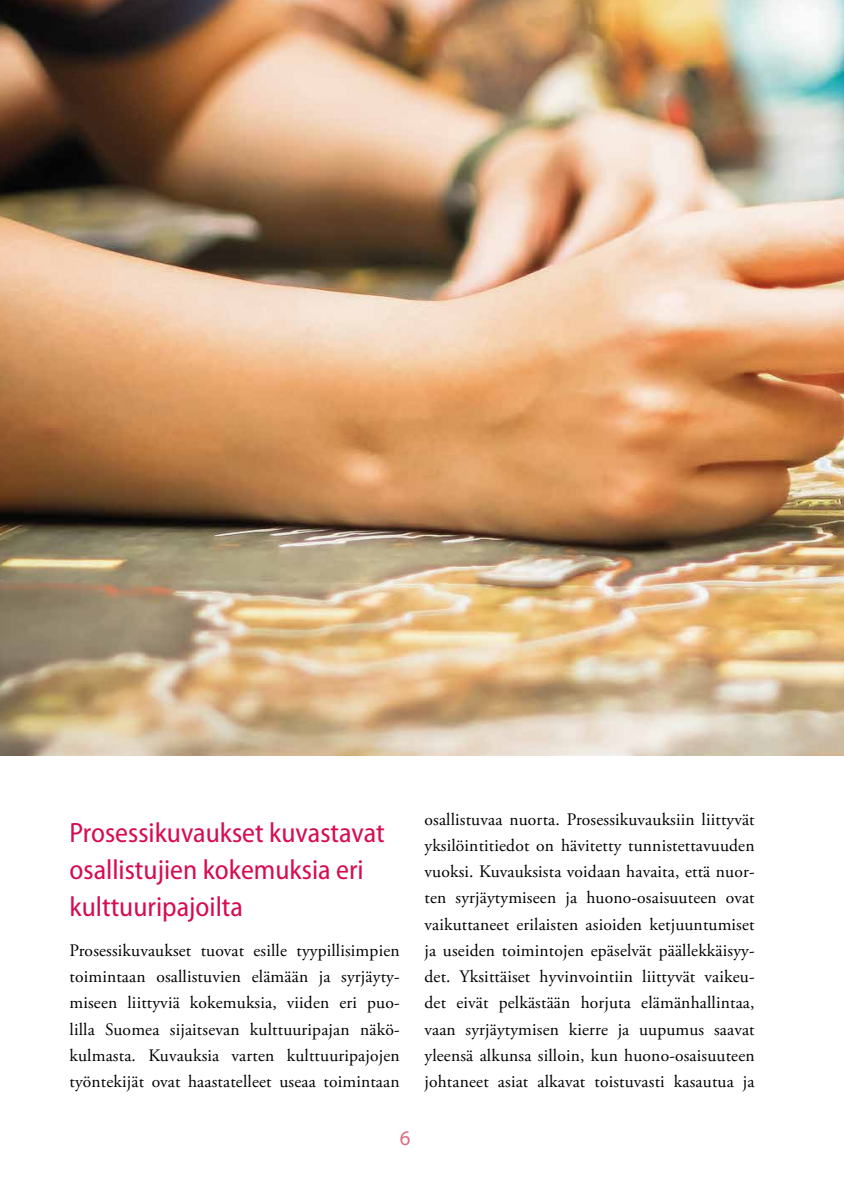
<style>
.page{position:relative;width:844px;height:1191px;background:#fff}
.page>*{position:absolute;margin:0;border:0;box-sizing:border-box;transform-origin:0 0}
.t1{font:semi-condensed 28px/36.8px "Myriad Pro";color:#d60b52}
.t2{font:21px "Myriad Pro";color:#e26b7e}
.t3{font:17.5px/26.2px "Adobe Garamond Pro";letter-spacing:.01em;color:#000;text-align:justify}
</style>
<div class="page">
<img style="left:0;top:0;width:843px;height:755px">
<h1 class="t1" style="left:69px;top:815px;width:316px">Prosessikuvaukset kuvastavat osallistujien kokemuksia eri kulttuuripajoilta</h1>
<p class="t3" style="left:69px;top:937px;width:331px">Prosessikuvaukset tuovat esille tyypillisimpien toimintaan osallistuvien elämään ja syrjäyty&shy;miseen liittyviä kokemuksia, viiden eri puo&shy;lilla Suomea sijaitsevan kulttuuripajan näkö&shy;kulmasta. Kuvauksia varten kulttuuripajojen työntekijät ovat haastatelleet useaa toimintaan</p>
<p class="t3" style="left:424px;top:806px;width:331px">osallistuvaa nuorta. Prosessikuvauksiin liittyvät yksilöintitiedot on hävitetty tunnistettavuuden vuoksi. Kuvauksista voidaan havaita, että nuor&shy;ten syrjäytymiseen ja huono-osaisuuteen ovat vaikuttaneet erilaisten asioiden ketjuuntumiset ja useiden toimintojen epäselvät päällekkäisyy&shy;det. Yksittäiset hyvinvointiin liittyvät vaikeu&shy;det eivät pelkästään horjuta elämänhallintaa, vaan syrjäytymisen kierre ja uupumus saavat yleensä alkunsa silloin, kun huono-osaisuuteen johtaneet asiat alkavat toistuvasti kasautua ja</p>
<p class="t2" style="left:400px;top:1126px;width:12px">6</p>
</div>
